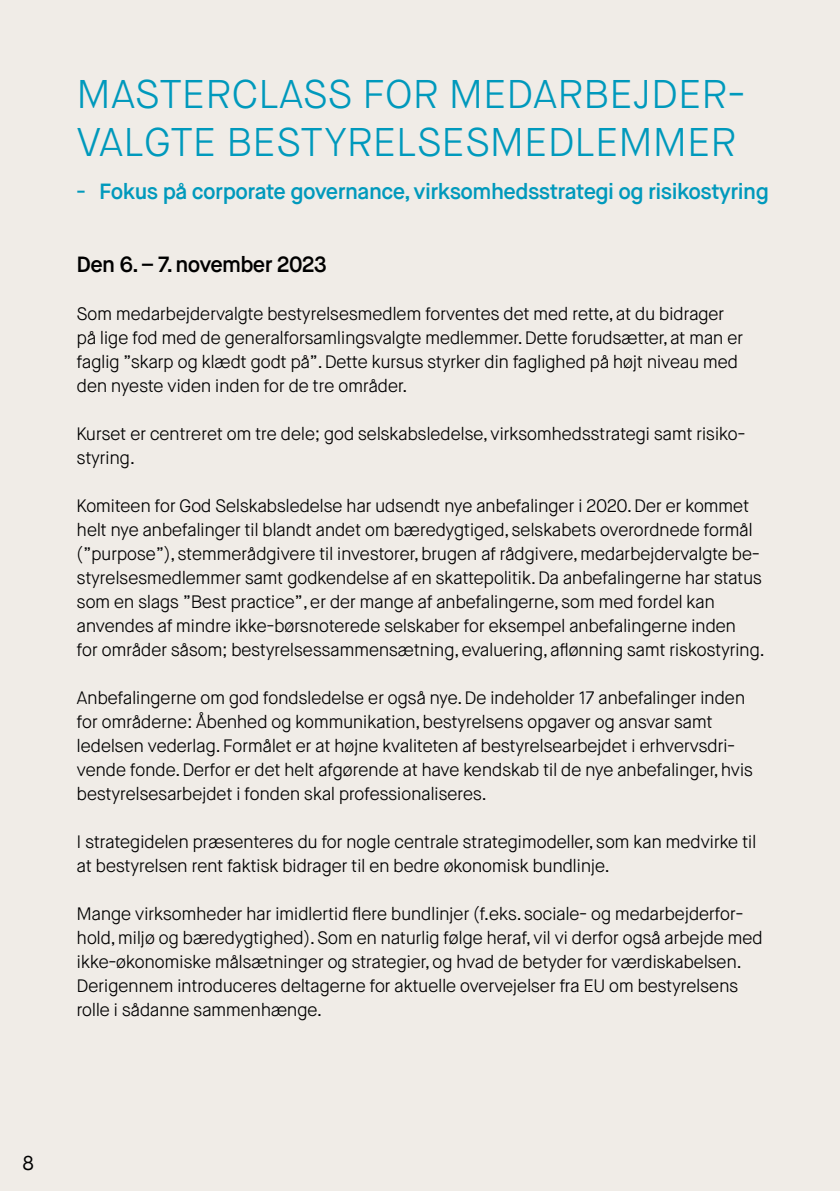
<style>
.page{position:relative;width:840px;height:1191px;background:#fff}
.page>*{position:absolute;margin:0;border:0;box-sizing:border-box;transform-origin:0 0}
.t1{font:300 40px/48px "Maison Neue";color:#0099bc}
.t2{font:600 22px "Maison Neue";letter-spacing:-.025em;color:#0099bc}
.t3{font:600 22px "Maison Neue";letter-spacing:-.03em;color:#000}
.t4{font:20px "Maison Neue";color:#000}
.t5{font:300 18px/24px "Maison Neue";letter-spacing:-.03em;color:#000}
</style>
<div class="page">
<div style="left:0;top:0;width:839px;height:1191px;background:#f0ece7"></div>
<h1 class="t1" style="left:77px;top:70px;width:669px">MASTERCLASS FOR MEDARBEJDER-<br>VALGTE BESTYRELSESMEDLEMMER</h1>
<p class="t2" style="left:77px;top:177px;width:693px">- Fokus på corporate governance, virksomhedsstrategi og risikostyring</p>
<p class="t3" style="left:77px;top:250px;width:251px">Den 6. – 7. november 2023</p>
<p class="t5" style="left:77px;top:301px;width:667px">Som medarbejdervalgte bestyrelsesmedlem forventes det med rette, at du bidrager på lige fod med de generalforsamlingsvalgte medlemmer. Dette forudsætter, at man er faglig ”skarp og klædt godt på”. Dette kursus styrker din faglighed på højt niveau med den nyeste viden inden for de tre områder.</p>
<p class="t5" style="left:77px;top:421px;width:670px">Kurset er centreret om tre dele; god selskabsledelse, virksomhedsstrategi samt risiko&shy;styring.</p>
<p class="t5" style="left:77px;top:493px;width:689px">Komiteen for God Selskabsledelse har udsendt nye anbefalinger i 2020. Der er kommet helt nye anbefalinger til blandt andet om bæredygtiged, selskabets overordnede formål (”purpose”), stemmerådgivere til investorer, brugen af rådgivere, medarbejdervalgte be&shy;styrelsesmedlemmer samt godkendelse af en skattepolitik. Da anbefalingerne har status som en slags ”Best practice”, er der mange af anbefalingerne, som med fordel kan anvendes af mindre ikke-børsnoterede selskaber for eksempel anbefalingerne inden<br>for områder såsom; bestyrelsessammensætning, evaluering, aflønning samt riskostyring.</p>
<p class="t5" style="left:77px;top:685px;width:677px">Anbefalingerne om god fondsledelse er også nye. De indeholder 17 anbefalinger inden for områderne: Åbenhed og kommunikation, bestyrelsens opgaver og ansvar samt ledelsen vederlag. Formålet er at højne kvaliteten af bestyrelsearbejdet i erhvervsdri&shy;vende fonde. Derfor er det helt afgørende at have kendskab til de nye anbefalinger, hvis bestyrelsesarbejdet i fonden skal professionaliseres.</p>
<p class="t5" style="left:77px;top:829px;width:681px">I strategidelen præsenteres du for nogle centrale strategimodeller, som kan medvirke til at bestyrelsen rent faktisk bidrager til en bedre økonomisk bundlinje.</p>
<p class="t5" style="left:77px;top:901px;width:687px">Mange virksomheder har imidlertid flere bundlinjer (f.eks. sociale- og medarbejderfor&shy;hold, miljø og bæredygtighed). Som en naturlig følge heraf, vil vi derfor også arbejde med ikke-økonomiske målsætninger og strategier, og hvad de betyder for værdiskabelsen.<br>Derigennem introduceres deltagerne for aktuelle overvejelser fra EU om bestyrelsens rolle i sådanne sammenhænge.</p>
<p class="t4" style="left:23px;top:1150px;width:13px">8</p>
</div>
